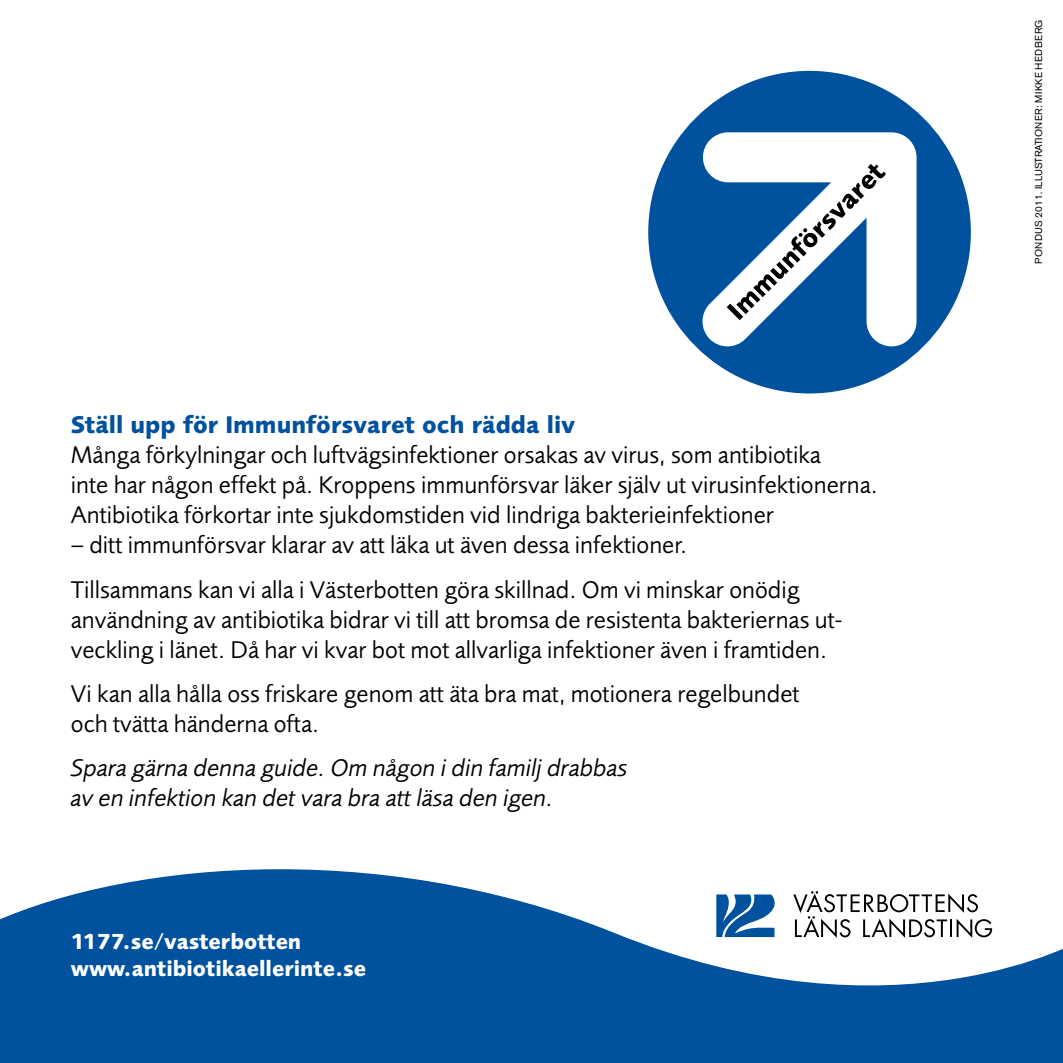
<style>
.page{position:relative;width:1063px;height:1063px;background:#fff}
.page>*{position:absolute;margin:0;border:0;box-sizing:border-box;transform-origin:0 0}
.t1{font:25px/30px "Foundry Sans";color:#000}
.t2{font:italic 25px/30px "Foundry Sans";color:#000}
.t3{font:700 25px "Foundry Sans";color:#00519e}
.t4{font:700 22.5px/27px "Foundry Sans";color:#fff}
.t5{font:10px "Akzidenz Grotesk BE";letter-spacing:.02em;color:#000}
</style>
<div class="page">
<svg style="left:0;top:869px;width:1063px;height:194px;fill:#00519e"></svg>
<svg style="left:793px;top:891px;width:199px;height:47px"></svg>
<svg style="left:716px;top:894px;width:59px;height:43px"></svg>
<div style="left:648px;top:71px;width:323px;height:322px;background:#00519e;border-radius:50%"></div>
<svg style="left:702px;top:132px;width:215px;height:214px;fill:#fff"></svg>
<svg style="left:727px;top:164px;width:159px;height:156px"></svg>
<p class="t3" style="left:71px;top:410px;width:506px">Ställ upp för Immunförsvaret och rädda liv</p>
<p class="t1" style="left:71px;top:440px;width:809px">Många förkylningar och luftvägsinfektioner orsakas av virus, som antibiotika<br>inte har någon effekt på. Kroppens immunförsvar läker själv ut virusinfektionerna.<br>Antibiotika förkortar inte sjukdomstiden vid lindriga bakterieinfektioner</p>
<p class="t1" style="left:71px;top:523px;width:730px;line-height:44.2px">– ditt immunförsvar klarar av att läka ut även dessa infektioner.<br>Tillsammans kan vi alla i Västerbotten göra skillnad. Om vi minskar onödig</p>
<p class="t1" style="left:71px;top:604px;width:773px">användning av antibiotika bidrar vi till att bromsa de resistenta bakteriernas ut&shy;veckling i länet. Då har vi kvar bot mot allvarliga infektioner även i framtiden.</p>
<p class="t1" style="left:71px;top:678px;width:730px">Vi kan alla hålla oss friskare genom att äta bra mat, motionera regelbundet och tvätta händerna ofta.</p>
<p class="t2" style="left:71px;top:753px;width:558px">Spara gärna denna guide. Om någon i din familj drabbas av en infektion kan det vara bra att läsa den igen.</p>
<p class="t4" style="left:71px;top:927px;width:297px">1177.se/vasterbotten www.antibiotikaellerinte.se</p>
<p class="t5" style="left:1033px;top:264px;width:246px;rotate:-90deg">pondus 2011. Illustrationer: Mikke hedberg</p>
</div>
